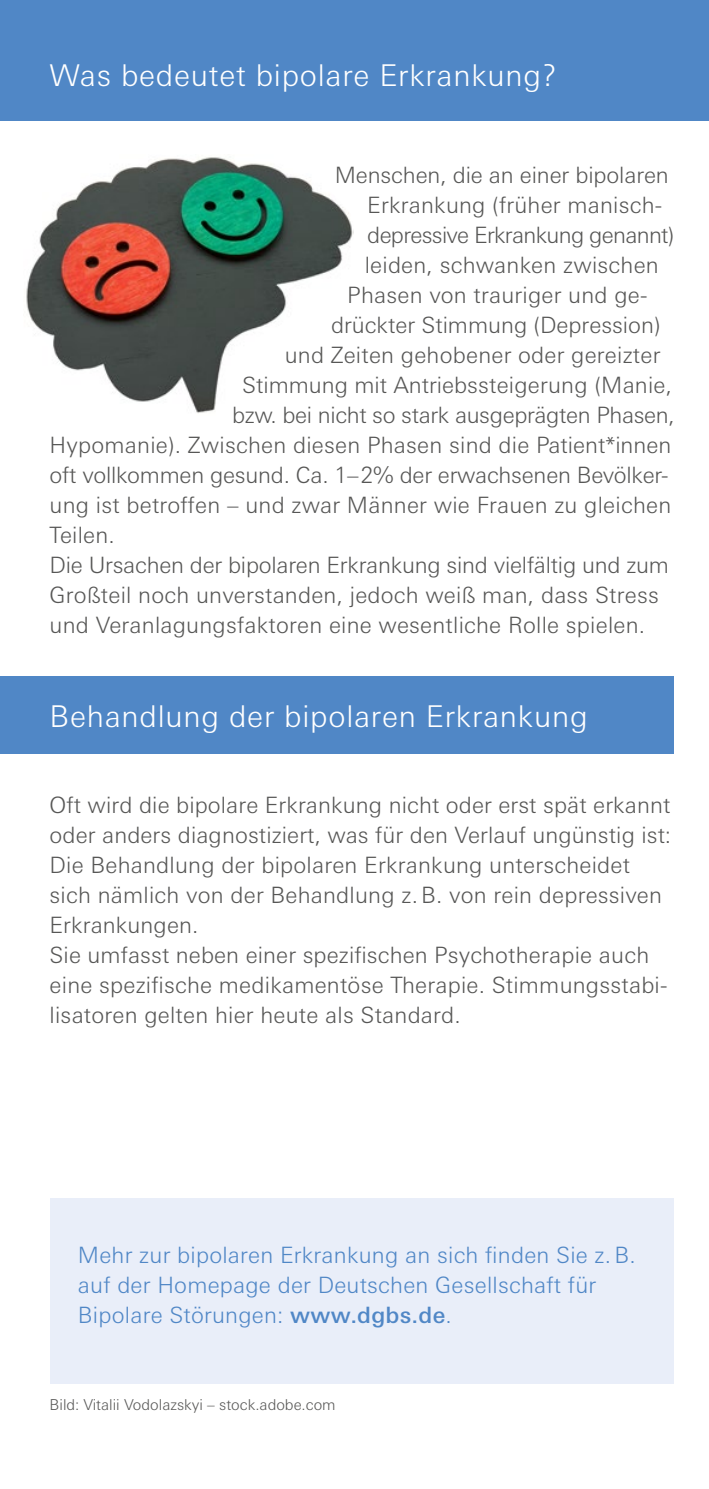
<style>
.page{position:relative;width:709px;height:1489px;background:#fff}
.page>*{position:absolute;margin:0;border:0;box-sizing:border-box;transform-origin:0 0}
.t1{font:300 30px "Univers Next Pro";letter-spacing:.025em;color:#fff}
.t2{font:300 22.5px/30px "Univers Next Pro";letter-spacing:.01em;color:#575756}
.t3{font:300 22.5px/30px "Univers Next Pro";letter-spacing:.01em;color:#5087c6}
.t4{font:300 22.5px "Univers Next Pro";letter-spacing:-.01em;color:#575756}
.t5{font:300 22.5px "Univers Next Pro";letter-spacing:-.015em;color:#575756}
.t6{font:300 22.5px "Univers Next Pro";letter-spacing:-.03em;color:#575756}
.t7{font:300 15px "Univers Next Pro";color:#575756}
.s1{font-weight:500}
</style>
<div class="page">
<div style="left:50px;top:1198px;width:623px;height:185px;background:#e9eef9"></div>
<div style="left:0;top:0;width:709px;height:120px;background:#5087c6"></div>
<div style="left:0;top:675px;width:673px;height:78px;background:#5087c6"></div>
<img style="left:26px;top:157px;width:327px;height:256px">
<h1 class="t1" style="left:50px;top:58px;width:508px">Was bedeutet bipolare Erkrankung?</h1>
<p class="t2" style="left:335px;top:159px;width:335px">Menschen, die an einer bipolaren</p>
<p class="t2" style="left:367px;top:189px;width:296px">Erkrankung (früher manisch-</p>
<p class="t6" style="left:367px;top:221px;width:309px">depressive Erkrankung genannt)</p>
<p class="t2" style="left:365px;top:249px;width:295px">leiden, schwanken zwischen</p>
<p class="t2" style="left:347px;top:279px;width:302px">Phasen von trauriger und ge-</p>
<p class="t2" style="left:331px;top:309px;width:331px">drückter Stimmung (Depression)</p>
<p class="t2" style="left:285px;top:339px;width:377px">und Zeiten gehobener oder gereizter</p>
<p class="t2" style="left:242px;top:369px;width:431px">Stimmung mit Antriebssteigerung (Manie,</p>
<p class="t5" style="left:232px;top:401px;width:444px">bzw. bei nicht so stark ausgeprägten Phasen,</p>
<p class="t2" style="left:50px;top:429px;width:623px">Hypomanie). Zwischen diesen Phasen sind die Patient*innen</p>
<p class="t4" style="left:50px;top:461px;width:620px">oft vollkommen gesund. Ca. 1–2% der erwachsenen Bevölker-</p>
<p class="t2" style="left:50px;top:489px;width:623px">ung ist betroffen – und zwar Männer wie Frauen zu gleichen</p>
<p class="t2" style="left:50px;top:519px;width:67px">Teilen.</p>
<p class="t4" style="left:50px;top:551px;width:621px">Die Ursachen der bipolaren Erkrankung sind vielfältig und zum</p>
<p class="t2" style="left:50px;top:579px;width:610px">Großteil noch unverstanden, jedoch weiß man, dass Stress</p>
<p class="t2" style="left:50px;top:609px;width:597px">und Veranlagungsfaktoren eine wesentliche Rolle spielen.</p>
<h1 class="t1" style="left:50px;top:698px;width:539px">Behandlung der bipolaren Erkrankung</h1>
<p class="t2" style="left:50px;top:789px;width:623px">Oft wird die bipolare Erkrankung nicht oder erst spät erkannt oder anders diagnostiziert, was für den Verlauf ungünstig ist:<br>Die Behandlung der bipolaren Erkrankung unterscheidet sich nämlich von der Behandlung z.B. von rein depressiven Erkrankungen.<br>Sie umfasst neben einer spezifischen Psychotherapie auch eine spezifische medikamentöse Therapie. Stimmungsstabi&shy;lisatoren gelten hier heute als Standard.</p>
<p class="t3" style="left:78px;top:1239px;width:559px">Mehr zur bipolaren Erkrankung an sich finden Sie z.B. auf der Homepage der Deutschen Gesellschaft für<br>Bipolare Störungen: <span class="s1">www.dgbs.de</span>.</p>
<p class="t7" style="left:50px;top:1395px;width:287px">Bild: Vitalii Vodolazskyi – stock.adobe.com</p>
</div>
